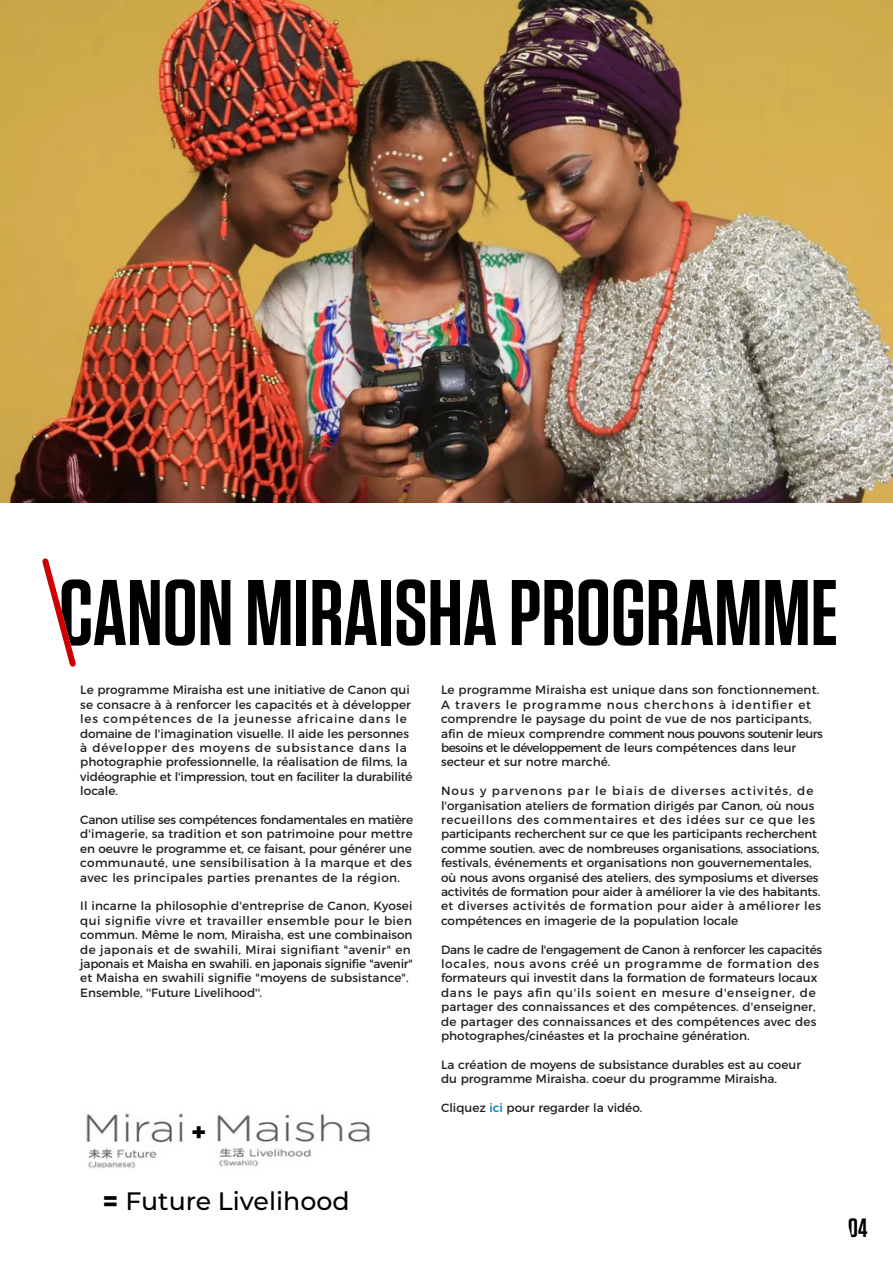
<style>
.page{position:relative;width:893px;height:1263px;background:#fff}
.page>*{position:absolute;margin:0;border:0;box-sizing:border-box;transform-origin:0 0}
.t1{font:93px "Tungsten Reveal";color:#000}
.t2{font:26.4px "Tungsten Reveal";color:#000}
.t3{font:500 25.2px "Montserrat";color:#000}
.t4{font:800 25.2px "Montserrat";color:#000}
.t5{font:12px/14.4px "Montserrat";color:#231f20}
.s1{color:#0071b8}
.s2{font-weight:800}
</style>
<div class="page">
<img style="left:0;top:0;width:893px;height:502px">
<svg style="left:42px;top:558px;width:34px;height:109px"></svg>
<img style="left:86px;top:1113px;width:284px;height:56px">
<h1 class="t1" style="left:57px;top:571px;width:783px">CANON MIRAISHA PROGRAMME</h1>
<p class="t5" style="left:80px;top:682px;width:334px">Le programme Miraisha est une initiative de Canon qui se consacre à à renforcer les capacités et à développer les compétences de la jeunesse africaine dans le domaine de l'imagination visuelle. Il aide les personnes à développer des moyens de subsistance dans la photographie professionnelle, la réalisation de films, la vidéographie et l'impression, tout en faciliter la durabilité locale.</p>
<p class="t5" style="left:80px;top:811px;width:334px;text-align:justify">Canon utilise ses compétences fondamentales en matière d'imagerie, sa tradition et son patrimoine pour mettre en oeuvre le programme et, ce faisant, pour générer une communauté, une sensibilisation à la marque et des avec les principales parties prenantes de la région.</p>
<p class="t5" style="left:80px;top:898px;width:334px">Il incarne la philosophie d'entreprise de Canon, Kyosei qui signifie vivre et travailler ensemble pour le bien commun. Même le nom, Miraisha, est une combinaison de japonais et de swahili, Mirai signifiant "avenir" en japonais et Maisha en swahili. en japonais signifie "avenir" et Maisha en swahili signifie "moyens de subsistance".<br>Ensemble, ''Future Livelihood''.</p>
<p class="t5" style="left:441px;top:682px;width:383px">Le programme Miraisha est unique dans son fonctionnement.<br>A travers le programme nous cherchons à identifier et comprendre le paysage du point de vue de nos participants, afin de mieux comprendre comment nous pouvons soutenir leurs besoins et le développement de leurs compétences dans leur secteur et sur notre marché.</p>
<p class="t5" style="left:441px;top:783px;width:382px">Nous y parvenons par le biais de diverses activités, de l'organisation ateliers de formation dirigés par Canon, où nous recueillons des commentaires et des idées sur ce que les participants recherchent sur ce que les participants recherchent comme soutien. avec de nombreuses organisations, associations, festivals, événements et organisations non gouvernementales, où nous avons organisé des ateliers, des symposiums et diverses activités de formation pour aider à améliorer la vie des habitants. et diverses activités de formation pour aider à améliorer les compétences en imagerie de la population locale</p>
<p class="t5" style="left:441px;top:941px;width:383px">Dans le cadre de l'engagement de Canon à renforcer les capacités locales, nous avons créé un programme de formation des formateurs qui investit dans la formation de formateurs locaux dans le pays afin qu'ils soient en mesure d'enseigner, de partager des connaissances et des compétences. d'enseigner, de partager des connaissances et des compétences avec des photographes/cinéastes et la prochaine génération.</p>
<p class="t5" style="left:441px;top:1056px;width:361px">La création de moyens de subsistance durables est au coeur du programme Miraisha. coeur du programme Miraisha.</p>
<p class="t5" style="left:441px;top:1099px;width:203px">Cliquez <span class="s1">ici</span> pour regarder la vidéo.</p>
<h3 class="t4" style="left:191px;top:1113px;width:17px">+</h3>
<h3 class="t3" style="left:103px;top:1183px;width:248px"><span class="s2">=</span> Future Livelihood</h3>
<h2 class="t2" style="left:848px;top:1216px;width:21px">04</h2>
</div>
